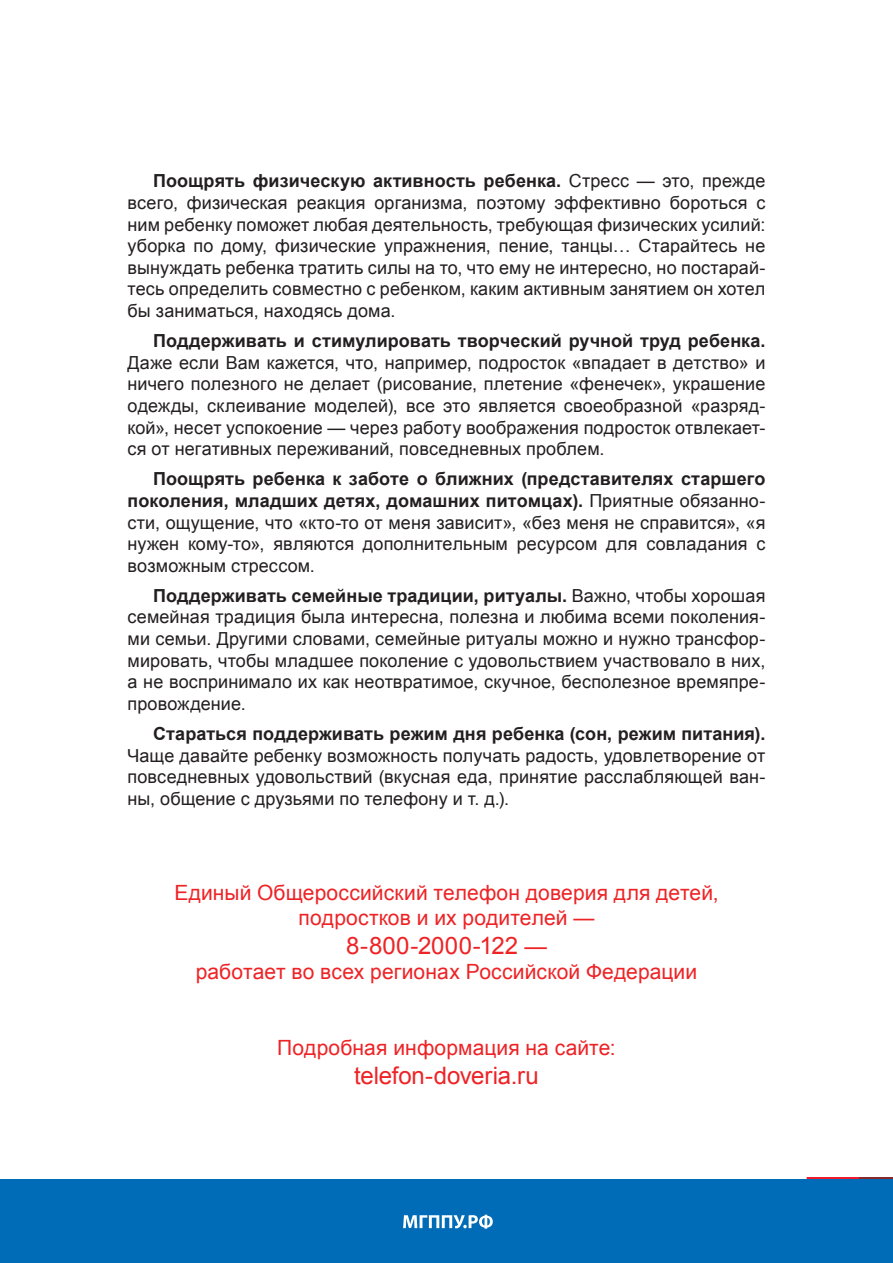
<style>
.page{position:relative;width:893px;height:1263px;background:#fff}
.page>*{position:absolute;margin:0;border:0;box-sizing:border-box;transform-origin:0 0}
.основной{font:24px "Arial";letter-spacing:-.005em;color:#ee2326}
.основной-2{font:21px/25.2px "Arial";letter-spacing:.005em;color:#ee2326;text-align:center}
.основной-3{font:18px/21.6px "Arial";letter-spacing:.005em;color:#231f20;text-align:justify}
.s1{font-weight:700}
.s2{font-size:22.5px}
</style>
<div class="page">
<div style="left:859px;top:1178px;width:34px;height:24px;background:#88292c"></div>
<svg style="left:807px;top:1178px;width:52px;height:1px"></svg>
<div style="left:0;top:1179px;width:893px;height:84px;background:#006cb7"></div>
<svg style="left:403px;top:1215px;width:90px;height:14px"></svg>
<p class="основной-3" style="left:128px;top:171px;width:639px;text-indent:26px"><span class="s1">Поощрять физическую активность ребенка.</span> Стресс — это, прежде всего, физическая реакция организма, поэтому эффективно бороться с ним ребенку поможет любая деятельность, требующая физических усилий: уборка по дому, физические упражнения, пение, танцы… Старайтесь не вынуждать ребенка тратить силы на то, что ему не интересно, но постарай&shy;тесь определить совместно с ребенком, каким активным занятием он хотел бы заниматься, находясь дома.</p>
<p class="основной-3" style="left:128px;top:330px;width:639px;text-indent:26px"><span class="s1">Поддерживать и стимулировать творческий ручной труд ребенка.<br></span>Даже если Вам кажется, что, например, подросток «впадает в детство» и ничего полезного не делает (рисование, плетение «фенечек», украшение одежды, склеивание моделей), все это является своеобразной «разряд&shy;кой», несет успокоение — через работу воображения подросток отвлекает&shy;ся от негативных переживаний, повседневных проблем.</p>
<p class="основной-3" style="left:128px;top:468px;width:639px;text-indent:26px"><span class="s1">Поощрять ребенка к заботе о ближних (представителях старшего поколения, младших детях, домашних питомцах).</span> Приятные обязанно&shy;сти, ощущение, что «кто-то от меня зависит», «без меня не справится», «я нужен кому-то», являются дополнительным ресурсом для совладания с возможным стрессом.</p>
<p class="основной-3" style="left:128px;top:585px;width:639px;text-indent:26px"><span class="s1">Поддерживать семейные традиции, ритуалы.</span> Важно, чтобы хорошая семейная традиция была интересна, полезна и любима всеми поколения&shy;ми семьи. Другими словами, семейные ритуалы можно и нужно трансфор&shy;мировать, чтобы младшее поколение с удовольствием участвовало в них, а не воспринимало их как неотвратимое, скучное, бесполезное времяпре&shy;провождение.</p>
<p class="основной-3" style="left:128px;top:723px;width:639px;text-indent:26px"><span class="s1">Стараться поддерживать режим дня ребенка (сон, режим питания).<br></span>Чаще давайте ребенку возможность получать радость, удовлетворение от повседневных удовольствий (вкусная еда, принятие расслабляющей ван&shy;ны, общение с друзьями по телефону и т. д.).</p>
<p class="основной-2" style="left:174px;top:880px;width:546px">Единый Общероссийский телефон доверия для детей, подростков и их родителей —</p>
<p class="основной" style="left:346px;top:930px;width:202px">8-800-2000-122 <span class="s2">—</span></p>
<p class="основной-2" style="left:196px;top:960px;width:503px">работает во всех регионах Российской Федерации</p>
<p class="основной-2" style="left:277px;top:1035px;width:340px">Подробная информация на сайте:</p>
<p class="основной" style="left:354px;top:1060px;width:186px">telefon-doveria.ru</p>
</div>
